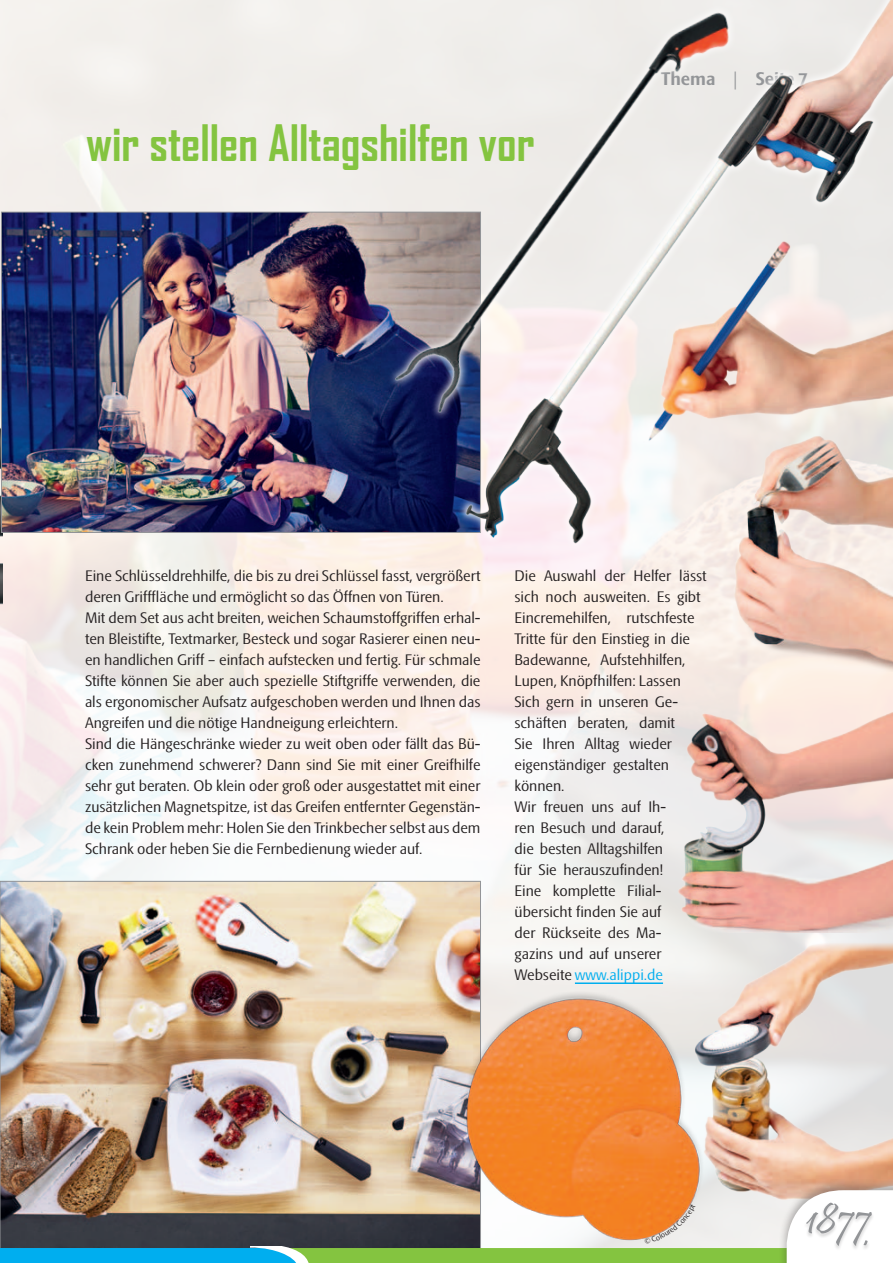
<style>
.page{position:relative;width:893px;height:1263px;background:#fff}
.page>*{position:absolute;margin:0;border:0;box-sizing:border-box;transform-origin:0 0}
.t1{font:700 48px "Agency FB";color:#84c440}
.t2{font:700 18px "Skoda Sans";color:#939598}
.t3{font:15px/21px "Skoda Sans";color:#231f20}
.s1{font-weight:400}
.s2{color:#00aeef}
</style>
<div class="page">
<img style="left:0;top:0;width:893px;height:984px">
<img style="left:0;top:613px;width:69px;height:139px">
<img style="left:657px;top:942px;width:236px;height:248px">
<img style="left:2px;top:883px;width:477px;height:307px">
<div style="left:778px;top:1178px;width:115px;height:85px;background:#231f20;opacity:.35"></div>
<div style="left:0;top:0;width:20px;height:224px;background:#f4f0ec"></div>
<img style="left:0;top:224px;width:1px;height:189px">
<img style="left:0;top:424px;width:2px;height:185px">
<img style="left:670px;top:678px;width:223px;height:255px">
<img style="left:719px;top:555px;width:174px;height:116px">
<img style="left:3px;top:214px;width:454px;height:317px">
<img style="left:451px;top:984px;width:263px;height:206px">
<hr style="left:575px;top:982px;width:88px;height:2px;background:#00aeef">
<img style="left:343px;top:0;width:114px;height:428px">
<img style="left:459px;top:0;width:434px;height:555px">
<svg style="left:0;top:1190px;width:893px;height:73px"></svg>
<h1 class="t1" style="left:86px;top:113px;width:450px">wir stellen Alltagshilfen vor</h1>
<p class="t2" style="left:661px;top:68px;width:148px">Thema <span class="s1">|</span> Seite 7</p>
<p class="t3" style="left:85px;top:566px;width:397px">Eine Schlüsseldrehhilfe, die bis zu drei Schlüssel fasst, vergrößert deren Grifffläche und ermöglicht so das Öffnen von Türen.<br>Mit dem Set aus acht breiten, weichen Schaumstoffgriffen erhal&shy;ten Bleistifte, Textmarker, Besteck und sogar Rasierer einen neu&shy;en handlichen Griff – einfach aufstecken und fertig. Für schmale Stifte können Sie aber auch spezielle Stiftgriffe verwenden, die als ergonomischer Aufsatz aufgeschoben werden und Ihnen das Angreifen und die nötige Handneigung erleichtern.<br>Sind die Hängeschränke wieder zu weit oben oder fällt das Bü&shy;cken zunehmend schwerer? Dann sind Sie mit einer Greifhilfe sehr gut beraten. Ob klein oder groß oder ausgestattet mit einer zusätzlichen Magnetspitze, ist das Greifen entfernter Gegenstän&shy;de kein Problem mehr: Holen Sie den Trinkbecher selbst aus dem Schrank oder heben Sie die Fernbedienung wieder auf.</p>
<p class="t3" style="left:514px;top:566px;width:193px">Die Auswahl der Helfer lässt sich noch ausweiten. Es gibt<br>Eincremehilfen, rutschfeste<br>Tritte für den Einstieg in die<br>Badewanne, Aufstehhilfen,<br>Lupen, Knöpfhilfen: Lassen<br>Sich gern in unseren Ge&shy;schäften beraten, damit<br>Sie Ihren Alltag wieder eigenständiger gestalten können.<br>Wir freuen uns auf Ih-<br>ren Besuch und darauf,<br>die besten Alltagshilfen<br>für Sie herauszufinden!<br>Eine komplette Filial&shy;übersicht finden Sie auf<br>der Rückseite des Ma-<br>gazins und auf unserer<br>Webseite <span class="s2">www.alippi.de</span></p>
</div>
